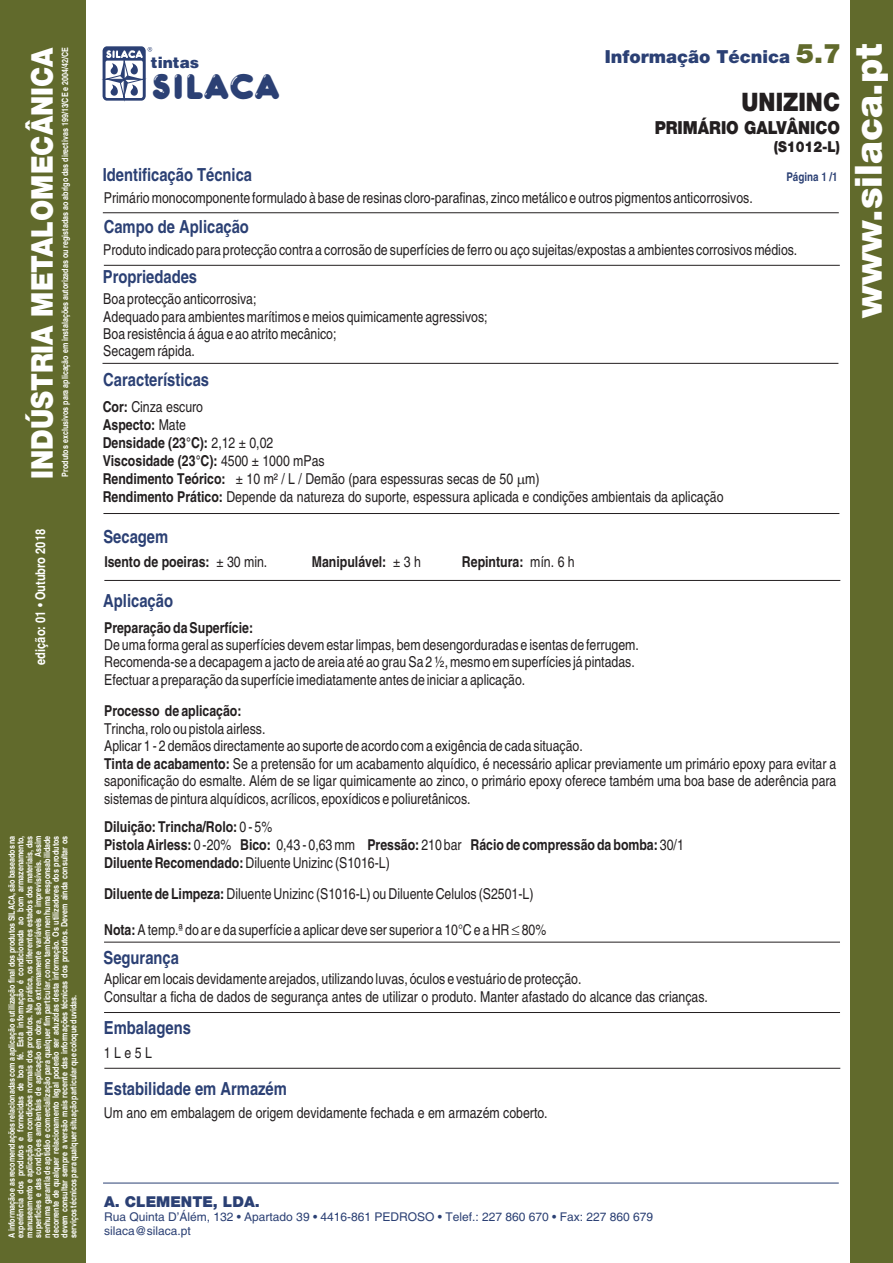
<style>
.page{position:relative;width:893px;height:1263px;background:#fff}
.page>*{position:absolute;margin:0;border:0;box-sizing:border-box;transform-origin:0 0}
.t1{font:900 37.5px "Helvetica Neue";color:#fff}
.t2{font:37.35px "Glowworm MN";color:#2b4074}
.t3{font:900 30px "Helvetica Neue";color:#fff;scale:.89 1}
.t4{font:900 25.5px "Helvetica Neue";color:#231f20;scale:.88 1}
.t5{font:700 condensed 18px "Helvetica";color:#2b4074}
.t6{font:900 18px "Helvetica Neue";color:#2b4074}
.t7{font:900 18px "Helvetica Neue";color:#231f20;scale:.88 1}
.t8{font:900 15.3px "Helvetica";color:#2b4074}
.t9{font:condensed 15px/17.4px "Helvetica";color:#231f20}
.t10{font:700 condensed 15px/17.9px "Helvetica";color:#231f20}
.t11{font:900 15px "Helvetica Neue";color:#2b4074}
.t12{font:900 15px "Helvetica Neue";color:#231f20;scale:.88 1}
.t13{font:700 condensed 13.5px "Helvetica";color:#fff}
.t14{font:12px/14px "Helvetica";color:#2b4074}
.t15{font:700 condensed 12px "Helvetica";color:#2b4074}
.t16{font:700 condensed 8.7px/8.9px "Helvetica";color:#fff;text-align:justify}
.s1{font-size:27px;color:#616a2c}
.s2{font-weight:700}
.s3{font-weight:400}
</style>
<div class="page">
<div style="left:0;top:0;width:85px;height:1263px;background:#616a2c"></div>
<div style="left:850px;top:0;width:43px;height:1263px;background:#616a2c"></div>
<svg style="left:102px;top:46px;width:50px;height:56px"></svg>
<svg style="left:103px;top:1183px;width:736px;height:1px"></svg>
<svg style="left:103px;top:212px;width:736px;height:1px"></svg>
<svg style="left:104px;top:265px;width:736px;height:1px"></svg>
<svg style="left:102px;top:363px;width:737px;height:1px"></svg>
<svg style="left:103px;top:513px;width:737px;height:1px"></svg>
<svg style="left:104px;top:580px;width:737px;height:1px"></svg>
<svg style="left:104px;top:1068px;width:737px;height:1px"></svg>
<svg style="left:104px;top:1012px;width:736px;height:1px"></svg>
<svg style="left:104px;top:942px;width:736px;height:1px"></svg>
<p class="t6" style="left:605px;top:49px;width:238px">Informação Técnica <span class="s1">5.7</span></p>
<h3 class="t3" style="left:30px;top:479px;width:487px;rotate:-90deg">INDÚSTRIA METALOMECÂNICA</h3>
<p class="t8" style="left:151px;top:57px;width:50px">tintas</p>
<p class="t16" style="left:61px;top:477px;width:431px;rotate:-90deg">Produtos exclusivos para aplicação em instalações autorizadas ou registadas ao abrigo das directivas 199/13/CE e 2004/42/CE</p>
<h2 class="t2" style="left:151px;top:74px;width:131px">SILACA</h2>
<h3 class="t4" style="left:742px;top:91px;width:113px">UNIZINC</h3>
<p class="t7" style="left:655px;top:120px;width:212px">PRIMÁRIO GALVÂNICO</p>
<p class="t12" style="left:774px;top:141px;width:77px">(S1012-L)</p>
<p class="t5" style="left:103px;top:168px;width:151px">Identificação Técnica</p>
<p class="t9" style="left:104px;top:190px;width:650px">Primário monocomponente formulado à base de resinas cloro-parafinas, zinco metálico e outros pigmentos anticorrosivos.</p>
<p class="t15" style="left:786px;top:173px;width:53px">Página 1 /1</p>
<p class="t5" style="left:104px;top:220px;width:147px">Campo de Aplicação</p>
<p class="t9" style="left:103px;top:242px;width:696px">Produto indicado para protecção contra a corrosão de superfícies de ferro ou aço sujeitas/expostas a ambientes corrosivos médios.</p>
<p class="t5" style="left:103px;top:270px;width:96px">Propriedades</p>
<p class="t9" style="left:103px;top:292px;width:386px">Boa protecção anticorrosiva;<br>Adequado para ambientes marítimos e meios quimicamente agressivos; Boa resistência á água e ao atrito mecânico;<br>Secagem rápida.</p>
<p class="t5" style="left:103px;top:373px;width:107px">Características</p>
<p class="t9" style="left:103px;top:399px;width:622px;line-height:18px"><span class="s2">Cor:</span> Cinza escuro<br><span class="s2">Aspecto:</span> Mate<br><span class="s2">Densidade (23°C):</span> 2,12 ± 0,02<br><span class="s2">Viscosidade (23°C):</span> 4500 ± 1000 mPas<br><span class="s2">Rendimento Teórico:</span> ± 10 m² / L / Demão (para espessuras secas de 50 m)<br><span class="s2">Rendimento Prático:</span> Depende da natureza do suporte, espessura aplicada e condições ambientais da aplicação</p>
<p class="t5" style="left:103px;top:530px;width:66px">Secagem</p>
<p class="t13" style="left:35px;top:665px;width:137px;rotate:-90deg">edição: 01 • Outubro 2018</p>
<p class="t10" style="left:104px;top:554px;width:165px">Isento de poeiras: <span class="s3">± 30 min.</span></p>
<p class="t10" style="left:312px;top:554px;width:111px">Manipulável: <span class="s3">± 3 h</span></p>
<p class="t10" style="left:462px;top:554px;width:114px">Repintura: <span class="s3">mín. 6 h</span></p>
<p class="t5" style="left:103px;top:594px;width:71px">Aplicação</p>
<p class="t10" style="left:104px;top:620px;width:151px">Preparação da Superfície:</p>
<p class="t9" style="left:104px;top:637px;width:536px">De uma forma geral as superfícies devem estar limpas, bem desengorduradas e isentas de ferrugem.<br>Recomenda-se a decapagem a jacto de areia até ao grau Sa 2 ½, mesmo em superfícies já pintadas.<br>Efectuar a preparação da superfície imediatamente antes de iniciar a aplicação.</p>
<p class="t10" style="left:104px;top:703px;width:139px">Processo de aplicação:</p>
<p class="t9" style="left:104px;top:721px;width:734px">Trincha, rolo ou pistola airless.<br>Aplicar 1 - 2 demãos directamente ao suporte de acordo com a exigência de cada situação.<br><span class="s2">Tinta de acabamento:</span> Se a pretensão for um acabamento alquídico, é necessário aplicar previamente um primário epoxy para evitar a saponificação do esmalte. Além de se ligar quimicamente ao zinco, o primário epoxy oferece também uma boa base de aderência para sistemas de pintura alquídicos, acrílicos, epoxídicos e poliuretânicos.</p>
<p class="t10" style="left:104px;top:819px;width:287px">Diluição: Trincha/Rolo: <span class="s3">0 - 5%<br></span>Pistola Airless: <span class="s3">0 -20%<br></span>Diluente Recomendado: <span class="s3">Diluente Unizinc (S1016-L)</span></p>
<p class="t16" style="left:8px;top:1238px;width:404px;rotate:-90deg">Ainformação e as recomendações relacionadas coma aplicação e utilização final dos produtos SILACA, são baseados na experiência dos produtos e fornecidas de boa fé. Esta informação é condicionada ao bom armazenamento, manuseamento e aplicação em condições normais dos produtos. Na prática, os diferentes estados dos materiais, das superfícies e das condições ambientais de aplicação em obra, são extremamente variáveis e imprevisíveis. Assim nenhuma garantia de aptidão e comercialização para qualquer fim particular, como também nenhuma responsabilidade decorrente de qualquer relacionamento legal poderão ser aduzidas desta informação. Os utilizadores dos produtos devem consultar sempre a versão mais recente das informações técnicas dos produtos. Devem ainda consultar os serviços técnicos para qualquer situação particular que coloque duvidas.</p>
<p class="t10" style="left:240px;top:837px;width:445px">Bico: <span class="s3">0,43 - 0,63 mm</span> Pressão: <span class="s3">210 bar</span> Rácio de compressão da bomba: <span class="s3">30/1</span></p>
<p class="t9" style="left:104px;top:887px;width:431px"><span class="s2">Diluente de Limpeza:</span> Diluente Unizinc (S1016-L) ou Diluente Celulos (S2501-L)</p>
<p class="t9" style="left:104px;top:922px;width:444px"><span class="s2">Nota:</span>A temp.ª do ar e da superfície a aplicar deve ser superior a 10°C e a HR 80%</p>
<p class="t5" style="left:103px;top:951px;width:77px">Segurança</p>
<p class="t9" style="left:104px;top:972px;width:605px">Aplicar em locais devidamente arejados, utilizando luvas, óculos e vestuário de protecção.<br>Consultar a ficha de dados de segurança antes de utilizar o produto. Manter afastado do alcance das crianças.</p>
<p class="t5" style="left:104px;top:1020px;width:88px">Embalagens</p>
<p class="t9" style="left:104px;top:1045px;width:49px">1 L e 5 L</p>
<p class="t5" style="left:104px;top:1081px;width:184px">Estabilidade em Armazém</p>
<p class="t9" style="left:104px;top:1106px;width:445px">Um ano em embalagem de origem devidamente fechada e em armazém coberto.</p>
<p class="t11" style="left:104px;top:1195px;width:157px">A. CLEMENTE, LDA.</p>
<p class="t14" style="left:104px;top:1211px;width:551px">Rua Quinta D’Álém, 132 • Apartado 39 • 4416-861 PEDROSO • Telef.: 227 860 670 • Fax: 227 860 679 silaca@silaca.pt</p>
<h1 class="t1" style="left:853px;top:318px;width:276px;rotate:-90deg">www.silaca.pt</h1>
</div>
